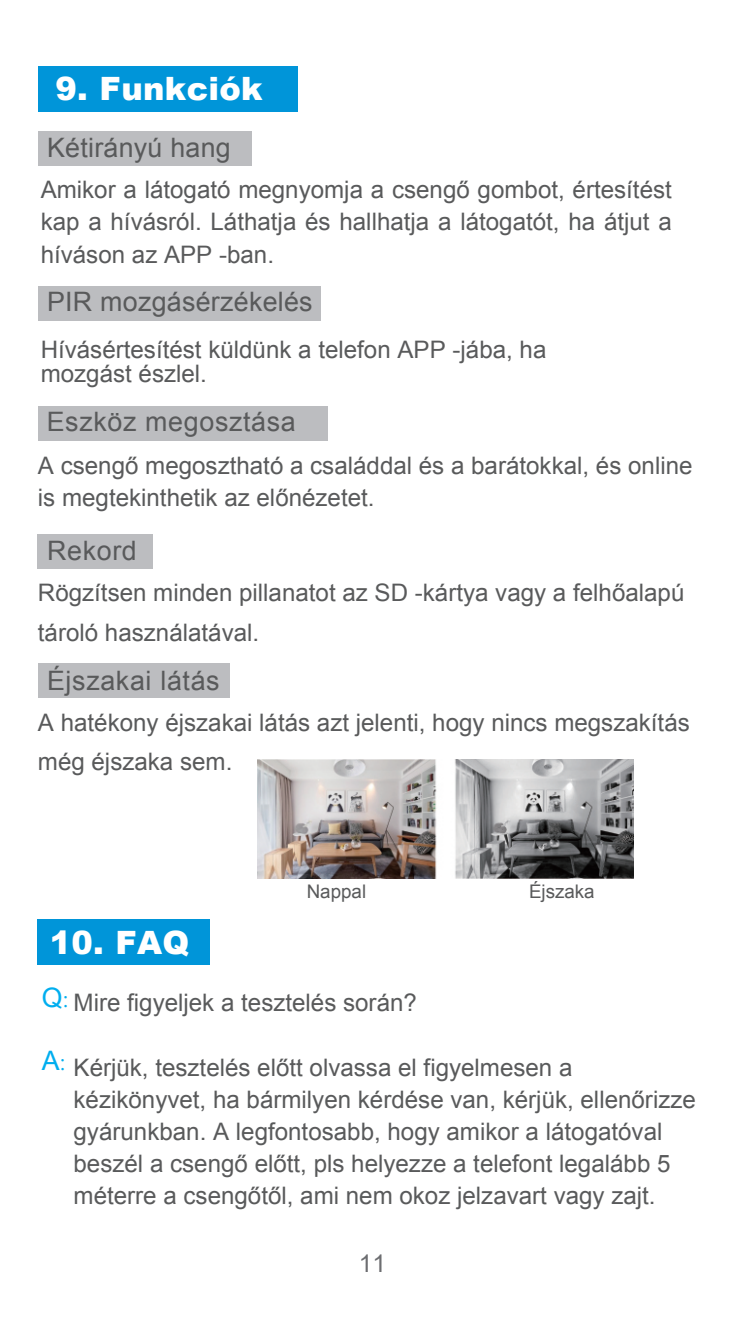
<style>
.page{position:relative;width:745px;height:1335px;background:#fff}
.page>*{position:absolute;margin:0;border:0;box-sizing:border-box;transform-origin:0 0}
.t1{font:900 32.2px "Arial";letter-spacing:.01em;color:#fff}
.t2{font:26.95px "Arial";letter-spacing:.025em;color:#595a5b}
.t3{font:26.95px "Arial";color:#00aeef}
.t4{font:24.5px "Arial";color:#6c6d70}
.t5{font:24.15px/32.2px "Arial";color:#595a5b}
.t6{font:18.9px "Arial";color:#595a5b}
.s1{font-family:"Adobe Song Std";font-weight:300}
</style>
<div class="page">
<div style="left:38px;top:287px;width:282px;height:34px;background:#bcbdc0"></div>
<div style="left:38px;top:66px;width:259px;height:46px;background:#0095d9"></div>
<img style="left:258px;top:759px;width:375px;height:119px">
<div style="left:38px;top:131px;width:213px;height:34px;background:#bcbdc0"></div>
<div style="left:38px;top:406px;width:289px;height:34px;background:#bcbdc0"></div>
<div style="left:38px;top:534px;width:115px;height:34px;background:#bcbdc0"></div>
<div style="left:38px;top:663px;width:191px;height:34px;background:#bcbdc0"></div>
<div style="left:38px;top:919px;width:172px;height:45px;background:#0095d9"></div>
<p class="t1" style="left:55px;top:65px;width:209px">9. Funkciók</p>
<p class="t2" style="left:47px;top:129px;width:185px">Kétirányú hang</p>
<p class="t5" style="left:41px;top:174px;width:632px;text-align:justify">Amikor a látogató megnyomja a csengő gombot, értesítést kap a hívásról. Láthatja és hallhatja a látogatót, ha átjut a híváson az APP -ban.</p>
<p class="t2" style="left:47px;top:284px;width:267px">PIR mozgásérzékelés</p>
<p class="t5" style="left:41px;top:337px;width:507px;line-height:24.2px">Hívásértesítést küldünk a telefon APP -jába, ha mozgást észlel.</p>
<p class="t2" style="left:47px;top:404px;width:250px">Eszköz megosztása</p>
<p class="t5" style="left:38px;top:450px;width:655px">A csengő megosztható a családdal és a barátokkal, és online is megtekinthetik az előnézetet.</p>
<p class="t2" style="left:47px;top:533px;width:91px">Rekord</p>
<p class="t5" style="left:38px;top:573px;width:647px;line-height:39.9px">Rögzítsen minden pillanatot az SD -kártya vagy a felhőalapú tároló használatával.</p>
<p class="t2" style="left:47px;top:662px;width:174px">Éjszakai látás</p>
<p class="t5" style="left:38px;top:702px;width:653px;line-height:39.9px">A hatékony éjszakai látás azt jelenti, hogy nincs megszakítás még éjszaka sem.</p>
<p class="t6" style="left:306px;top:879px;width:61px">Nappal</p>
<p class="t6" style="left:528px;top:879px;width:67px">Éjszaka</p>
<p class="t1" style="left:50px;top:919px;width:141px">10. FAQ</p>
<p class="t5" style="left:73px;top:987px;width:344px">Mire figyeljek a tesztelés során?</p>
<p class="t3" style="left:42px;top:978px;width:29px">Q<span class="s1">:</span></p>
<p class="t3" style="left:42px;top:1042px;width:26px">A<span class="s1">:</span></p>
<p class="t5" style="left:73px;top:1051px;width:623px">Kérjük, tesztelés előtt olvassa el figyelmesen a kézikönyvet, ha bármilyen kérdése van, kérjük, ellenőrizze gyárunkban. A legfontosabb, hogy amikor a látogatóval beszél a csengő előtt, pls helyezze a telefont legalább 5 méterre a csengőtől, ami nem okoz jelzavart vagy zajt.</p>
<p class="t4" style="left:358px;top:1246px;width:29px">11</p>
</div>
